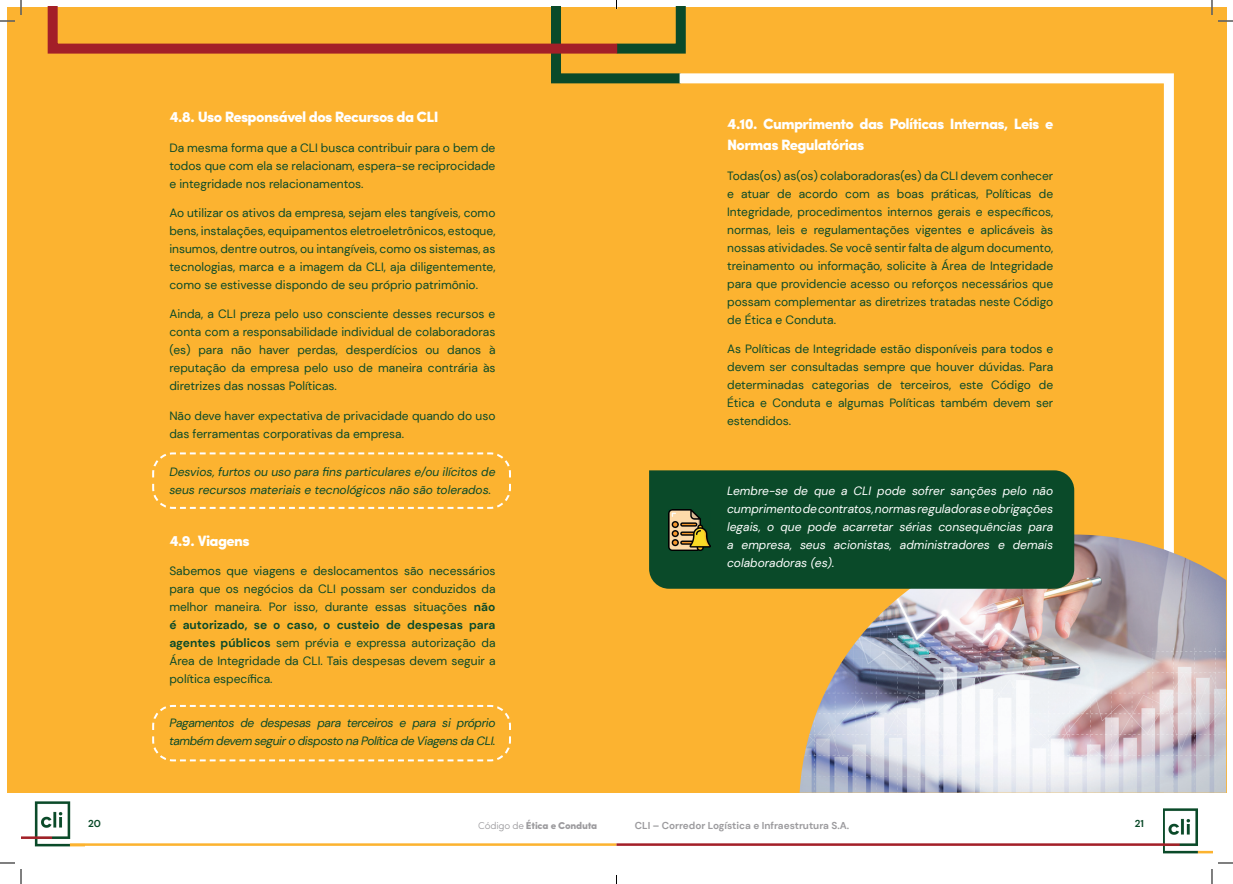
<style>
.page{position:relative;width:1233px;height:884px;background:#fff}
.page>*{position:absolute;margin:0;border:0;box-sizing:border-box;transform-origin:0 0}
.t1{font:900 15px/21px "Sofia Pro";letter-spacing:-.04em;color:#fff}
.t2{font:12px/18px "DM Sans";color:#0a4a29;text-align:justify}
.t3{font:italic 12px/18px "DM Sans";color:#fff;text-align:justify}
.t4{font:italic 12px/18px "DM Sans";color:#0a4a29}
.t5{font:italic 12px/18px "DM Sans";letter-spacing:-.03em;color:#0a4a29}
.t6{font:700 10px "DM Sans";color:#9c9b9e}
.t7{font:900 10px "Sofia Pro";letter-spacing:-.02em;color:#9c9b9e}
.t8{font:700 10px "DM Sans";color:#0a4a29}
.s1{font-weight:700}
.s2{font-weight:300}
</style>
<div class="page">
<div style="left:7px;top:7px;width:1219px;height:785px;background:#fcb330"></div>
<img style="left:21px;top:801px;width:63px;height:46px">
<img style="left:1163px;top:808px;width:49px;height:46px">
<hr style="left:70px;top:843px;width:546px;height:3px;background:#fcb330">
<hr style="left:616px;top:843px;width:548px;height:3px;background:#a31f28">
<svg style="left:669px;top:73px;width:505px;height:720px"></svg>
<svg style="left:152px;top:452px;width:359px;height:57px"></svg>
<svg style="left:152px;top:704px;width:359px;height:58px"></svg>
<img style="left:799px;top:534px;width:427px;height:259px">
<div style="left:649px;top:470px;width:425px;height:119px;background:#0a4a29"></div>
<img style="left:669px;top:509px;width:41px;height:41px">
<svg style="left:1218px;top:20px;width:15px;height:2px"></svg>
<svg style="left:1218px;top:862px;width:15px;height:2px"></svg>
<svg style="left:0;top:0;width:22px;height:22px"></svg>
<svg style="left:0;top:862px;width:22px;height:22px"></svg>
<svg style="left:1211px;top:0;width:1px;height:15px"></svg>
<svg style="left:1211px;top:869px;width:1px;height:15px"></svg>
<svg style="left:47px;top:0;width:644px;height:88px"></svg>
<p class="t1" style="left:169px;top:106px;width:271px">4.8. Uso Responsável dos Recursos da CLI</p>
<p class="t2" style="left:169px;top:138px;width:327px">Da mesma forma que a CLI busca contribuir para o bem de todos que com ela se relacionam, espera-se reciprocidade e integridade nos relacionamentos.</p>
<p class="t2" style="left:169px;top:204px;width:327px">Ao utilizar os ativos da empresa, sejam eles tangíveis, como bens, instalações, equipamentos eletroeletrônicos, estoque, insumos, dentre outros, ou intangíveis, como os sistemas, as tecnologias, marca e a imagem da CLI, aja diligentemente, como se estivesse dispondo de seu próprio patrimônio.</p>
<p class="t2" style="left:169px;top:305px;width:328px">Ainda, a CLI preza pelo uso consciente desses recursos e conta com a responsabilidade individual de colaboradoras (es) para não haver perdas, desperdícios ou danos à reputação da empresa pelo uso de maneira contrária às diretrizes das nossas Políticas.</p>
<p class="t2" style="left:169px;top:406px;width:327px">Não deve haver expectativa de privacidade quando do uso das ferramentas corporativas da empresa.</p>
<p class="t4" style="left:169px;top:462px;width:327px">Desvios, furtos ou uso para fins particulares e/ou ilícitos de seus recursos materiais e tecnológicos não são tolerados.</p>
<p class="t1" style="left:169px;top:529px;width:82px">4.9. Viagens</p>
<p class="t2" style="left:169px;top:562px;width:328px">Sabemos que viagens e deslocamentos são necessários para que os negócios da CLI possam ser conduzidos da melhor maneira. Por isso, durante essas situações <span class="s1">não é autorizado, se o caso, o custeio de despesas para agentes públicos</span> sem prévia e expressa autorização da Área de Integridade da CLI. Tais despesas devem seguir a política específica.</p>
<p class="t5" style="left:169px;top:713px;width:327px">Pagamentos de despesas para terceiros e para si próprio também devem seguir o disposto na Política de Viagens da CLI.</p>
<p class="t1" style="left:727px;top:113px;width:328px">4.10. Cumprimento das Políticas Internas, Leis e<br>Normas Regulatórias</p>
<p class="t2" style="left:727px;top:166px;width:328px">Todas(os) as(os) colaboradoras(es) da CLI devem conhecer e atuar de acordo com as boas práticas, Políticas de Integridade, procedimentos internos gerais e específicos, normas, leis e regulamentações vigentes e aplicáveis às nossas atividades. Se você sentir falta de algum documento, treinamento ou informação, solicite à Área de Integridade para que providencie acesso ou reforços necessários que possam complementar as diretrizes tratadas neste Código de Ética e Conduta.</p>
<p class="t2" style="left:727px;top:340px;width:327px">As Políticas de Integridade estão disponíveis para todos e devem ser consultadas sempre que houver dúvidas. Para determinadas categorias de terceiros, este Código de Ética e Conduta e algumas Políticas também devem ser estendidos.</p>
<p class="t3" style="left:727px;top:482px;width:328px">Lembre-se de que a CLI pode sofrer sanções pelo não cumprimento de contratos, normas reguladoras e obrigações legais, o que pode acarretar sérias consequências para a empresa, seus acionistas, administradores e demais colaboradoras (es).</p>
<p class="t8" style="left:88px;top:817px;width:14px">20</p>
<p class="t7" style="left:478px;top:817px;width:120px"><span class="s2">Código de</span> Ética e Conduta</p>
<p class="t6" style="left:635px;top:819px;width:216px">CLI – Corredor Logística e Infraestrutura S.A.</p>
<p class="t8" style="left:1134px;top:817px;width:11px">21</p>
</div>
